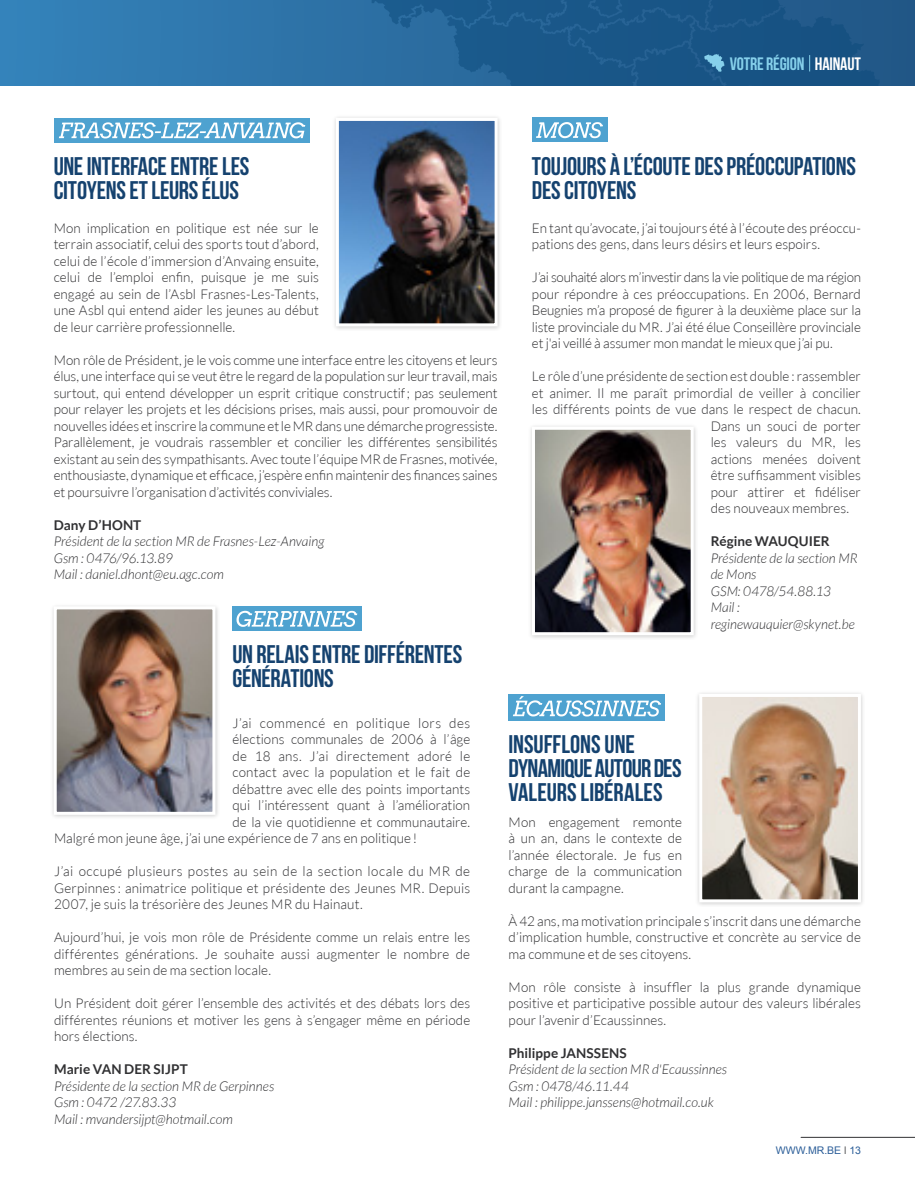
<style>
.page{position:relative;width:915px;height:1191px;background:#fff}
.page>*{position:absolute;margin:0;border:0;box-sizing:border-box;transform-origin:0 0}
.t1{font:25.5px/24px "Bebas Neue";letter-spacing:-.01em;color:#15426f}
.t2{font:18px "Bebas Neue";letter-spacing:-.01em;color:#86d0eb}
.t3{font:300 13.5px/16.5px "Lato";color:#313133;text-align:justify}
.t4{font:italic 300 13.5px/16.5px "Lato";color:#313133}
.t5{font:700 13.5px "Lato";letter-spacing:.005em;color:#313133}
.t6{font:300 13.5px "Lato";letter-spacing:.03em;color:#313133}
.t7{font:300 13.5px "Lato";letter-spacing:.02em;color:#313133}
.t8{font:10.5px "Arial";color:#2a5d98}
.s1{color:#fff}
.s2{font-family:"Helvetica Neue";font-weight:300;color:#313133}
</style>
<div class="page">
<svg style="left:0;top:0;width:914px;height:85px;background:#2f77ac"></svg>
<svg style="left:361px;top:0;width:522px;height:85px;background:#1d5a8c"></svg>
<div style="left:54px;top:118px;width:255px;height:24px;background:#4ea2d0"></div>
<svg style="left:59px;top:122px;width:246px;height:16px"></svg>
<div style="left:531px;top:118px;width:76px;height:24px;background:#4ea2d0"></div>
<svg style="left:536px;top:122px;width:66px;height:16px"></svg>
<div style="left:331px;top:113px;width:171px;height:218px;background:#f2f2f2"></div>
<img style="left:340px;top:122px;width:153px;height:200px">
<div style="left:336px;top:118px;width:161px;height:208px;border:3px solid #fff"></div>
<div style="left:527px;top:422px;width:170px;height:218px;background:#000;opacity:.2"></div>
<img style="left:535px;top:431px;width:154px;height:200px">
<div style="left:531px;top:427px;width:162px;height:208px;border:3px solid #fff"></div>
<div style="left:232px;top:606px;width:129px;height:25px;background:#4ea2d0"></div>
<svg style="left:236px;top:611px;width:121px;height:16px"></svg>
<div style="left:508px;top:694px;width:157px;height:26px;background:#4ea2d0"></div>
<svg style="left:513px;top:696px;width:148px;height:20px"></svg>
<div style="left:694px;top:689px;width:171px;height:218px;background:#000;opacity:.2"></div>
<img style="left:703px;top:698px;width:153px;height:200px">
<div style="left:699px;top:694px;width:161px;height:208px;border:3px solid #fff"></div>
<div style="left:49px;top:601px;width:171px;height:218px;background:#000;opacity:.2"></div>
<img style="left:58px;top:610px;width:153px;height:201px">
<div style="left:54px;top:606px;width:161px;height:209px;border:3px solid #fff"></div>
<hr style="left:800px;top:1137px;width:114px;height:1px;background:#313133">
<h2 class="t2" style="left:729px;top:53px;width:133px">VOTRE RÉGION <span class="s1">HAINAUT</span></h2>
<h1 class="t1" style="left:54px;top:154px;width:197px">UNE INTERFACE ENTRE LES<br>CITOYENS ET LEURS ÉLUS</h1>
<p class="t3" style="left:54px;top:219px;width:266px">Mon implication en politique est née sur le terrain associatif, celui des sports tout d’abord, celui de l’école d’immersion d’Anvaing ensuite, celui de l’emploi enfin, puisque je me suis engagé au sein de l’Asbl Frasnes-Les-Talents, une Asbl qui entend aider les jeunes au début de leur carrière professionnelle.</p>
<p class="t3" style="left:54px;top:351px;width:445px">Mon rôle de Président, je le vois comme une interface entre les citoyens et leurs élus, une interface qui se veut être le regard de la population sur leur travail, mais surtout, qui entend développer un esprit critique constructif; pas seulement pour relayer les projets et les décisions prises, mais aussi, pour promouvoir de nouvelles idées et inscrire la commune et le MR dans une démarche progressiste.<br>Parallèlement, je voudrais rassembler et concilier les différentes sensibilités existant au sein des sympathisants. Avec toute l’équipe MR de Frasnes, motivée, enthousiaste, dynamique et efficace, j’espère enfin maintenir des finances saines et poursuivre l’organisation d’activités conviviales.</p>
<p class="t5" style="left:54px;top:517px;width:89px">DANY D’HONT</p>
<p class="t4" style="left:54px;top:533px;width:272px">Président de la section MR de Frasnes-Lez-Anvaing<br>Gsm : 0476/96.13.89<br>Mail : daniel.dhont@eu.agc.com</p>
<h1 class="t1" style="left:232px;top:642px;width:231px">UN RELAIS ENTRE DIFFÉRENTES<br>GÉNÉRATIONS</h1>
<p class="t6" style="left:232px;top:715px;width:239px">J’ai commencé en politique lors des</p>
<p class="t3" style="left:232px;top:731px;width:239px">élections communales de 2006 à l’âge</p>
<p class="t7" style="left:232px;top:748px;width:239px">de 18 ans. J’ai directement adoré le</p>
<p class="t3" style="left:232px;top:764px;width:239px">contact avec la population et le fait de</p>
<p class="t3" style="left:232px;top:780px;width:239px">débattre avec elle des points importants</p>
<p class="t3" style="left:232px;top:797px;width:239px">qui l’intéressent quant à l’amélioration</p>
<p class="t3" style="left:232px;top:813px;width:239px">de la vie quotidienne et communautaire.</p>
<p class="t3" style="left:54px;top:830px;width:364px">Malgré mon jeune âge, j’ai une expérience de 7 ans en politique!</p>
<p class="t3" style="left:54px;top:863px;width:417px">J’ai occupé plusieurs postes au sein de la section locale du MR de Gerpinnes : animatrice politique et présidente des Jeunes MR. Depuis 2007, je suis la trésorière des Jeunes MR du Hainaut.</p>
<p class="t3" style="left:54px;top:929px;width:417px">Aujourd’hui, je vois mon rôle de Présidente comme un relais entre les différentes générations. Je souhaite aussi augmenter le nombre de membres au sein de ma section locale.</p>
<p class="t3" style="left:54px;top:995px;width:417px">Un Président doit gérer l’ensemble des activités et des débats lors des différentes réunions et motiver les gens à s’engager même en période hors élections.</p>
<p class="t5" style="left:54px;top:1061px;width:132px">MARIE VAN DER SIJPT</p>
<p class="t4" style="left:54px;top:1078px;width:222px">Présidente de la section MR de Gerpinnes<br>Gsm : 0472 /27.83.33<br>Mail : mvandersijpt@hotmail.com</p>
<h1 class="t1" style="left:531px;top:154px;width:325px">TOUJOURS À L’ÉCOUTE DES PRÉOCCUPATIONS<br>DES CITOYENS</h1>
<p class="t3" style="left:531px;top:219px;width:330px">En tant qu’avocate, j’ai toujours été à l’écoute des préoccu&shy;pations des gens, dans leurs désirs et leurs espoirs.</p>
<p class="t3" style="left:531px;top:269px;width:330px">J’ai souhaité alors m’investir dans la vie politique de ma région pour répondre à ces préoccupations. En 2006, Bernard Beugnies m’a proposé de figurer à la deuxième place sur la liste provinciale du MR. J’ai été élue Conseillère provinciale et j'ai veillé à assumer mon mandat le mieux que j’ai pu.</p>
<p class="t3" style="left:531px;top:368px;width:330px">Le rôle d’une présidente de section est double : rassembler</p>
<p class="t3" style="left:531px;top:384px;width:330px">et animer. Il me paraît primordial de veiller à concilier</p>
<p class="t3" style="left:531px;top:401px;width:330px">les différents points de vue dans le respect de chacun.</p>
<p class="t3" style="left:710px;top:417px;width:152px">Dans un souci de porter</p>
<p class="t3" style="left:710px;top:434px;width:152px">les valeurs du MR, les</p>
<p class="t3" style="left:710px;top:450px;width:152px">actions menées doivent</p>
<p class="t3" style="left:710px;top:467px;width:152px">être suffisamment visibles</p>
<p class="t3" style="left:710px;top:483px;width:152px">pour attirer et fidéliser</p>
<p class="t3" style="left:710px;top:500px;width:140px">des nouveaux membres.</p>
<p class="t5" style="left:710px;top:533px;width:117px">RÉGINE WAUQUIER</p>
<p class="t4" style="left:710px;top:550px;width:148px">Présidente de la section MR de Mons<br>GSM: 0478/54.88.13<br>Mail : reginewauquier@skynet.be</p>
<h1 class="t1" style="left:508px;top:732px;width:174px">INSUFFLONS UNE<br>DYNAMIQUE AUTOUR DES<br>VALEURS LIBÉRALES</h1>
<p class="t3" style="left:508px;top:813px;width:175px">Mon engagement remonte à un an, dans le contexte de l’année électorale. Je fus en charge de la communication durant la campagne.</p>
<p class="t3" style="left:508px;top:912px;width:354px">À 42 ans, ma motivation principale s’inscrit dans une démarche d’implication humble, constructive et concrète au service de ma commune et de ses citoyens.</p>
<p class="t3" style="left:508px;top:978px;width:354px">Mon rôle consiste à insuffler la plus grande dynamique positive et participative possible autour des valeurs libérales pour l’avenir d’Ecaussinnes.</p>
<p class="t5" style="left:508px;top:1045px;width:118px">PHILIPPE JANSSENS</p>
<p class="t4" style="left:508px;top:1061px;width:220px">Président de la section MR d'Ecaussinnes<br>Gsm : 0478/46.11.44<br>Mail : philippe.janssens@hotmail.co.uk</p>
<p class="t8" style="left:775px;top:1143px;width:87px">WWW.MR.BE <span class="s2">I</span> 13</p>
</div>
